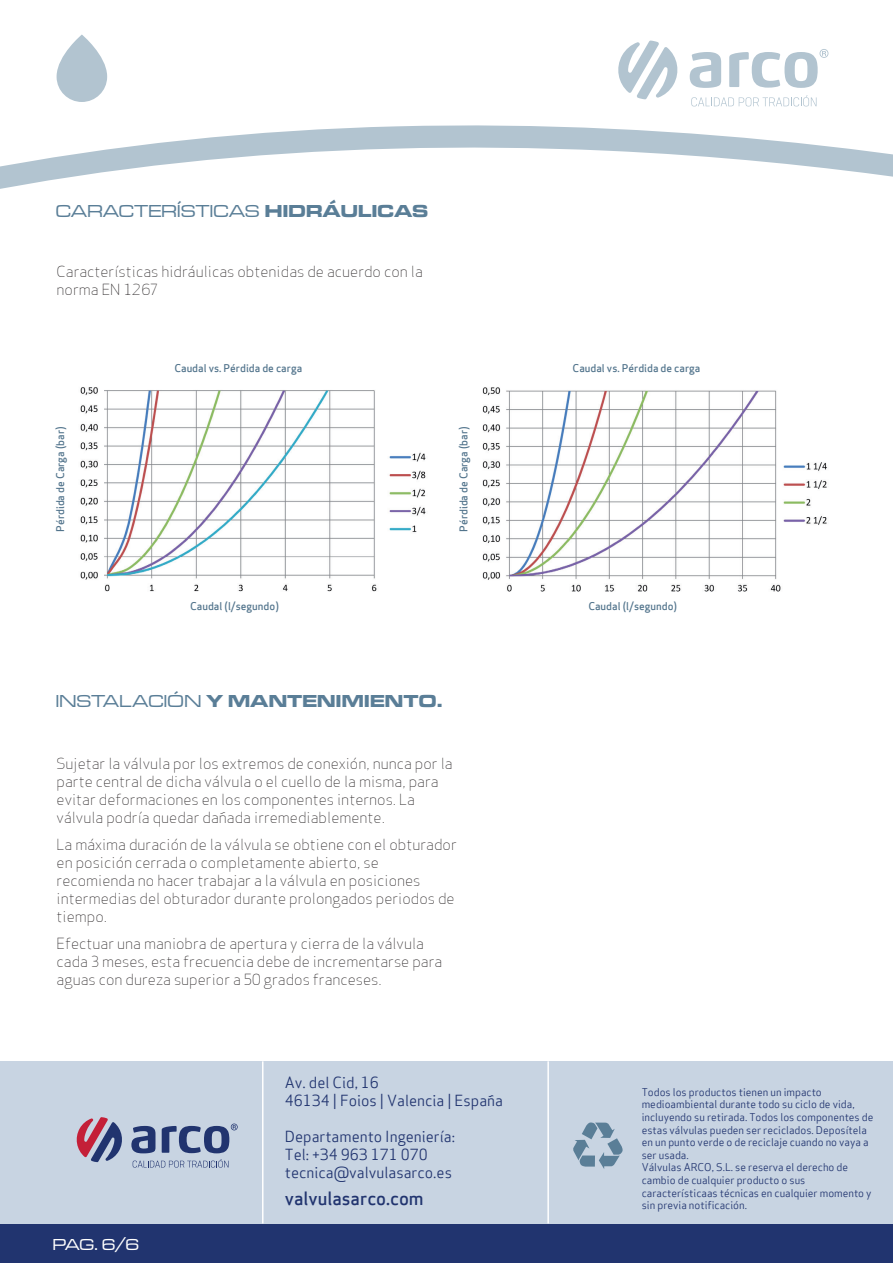
<style>
.page{position:relative;width:893px;height:1263px;background:#fff}
.page>*{position:absolute;margin:0;border:0;box-sizing:border-box;transform-origin:0 0}
.t1{font:18px "Microgramma D Medi Exte";letter-spacing:.02em;color:#5a7e97}
.t2{font:18px "Microgramma D Bold Exte";letter-spacing:.02em;color:#5a7e97}
.t3{font:18px "Apex Sans Medium T";color:#21346f}
.t4{font:16.5px "Microgramma D Medi Exte";color:#fff}
.t5{font:15px/18px "Apex Sans Light T";color:#231f20}
.t6{font:15px/18px "Apex Sans Book T";color:#21346f}
.t7{font:10.5px/12.6px "Apex Sans Book T";color:#21346f}
.t8{font:10.5px "Apex Sans Medium T";color:#52748c}
.s1{font-family:"Microgramma D Bold Exte"}
.s2{font-family:"Microgramma D Medi Exte"}
</style>
<div class="page">
<img style="left:80px;top:387px;width:346px;height:205px">
<img style="left:482px;top:387px;width:345px;height:205px">
<svg style="left:618px;top:40px;width:60px;height:59px"></svg>
<svg style="left:690px;top:52px;width:31px;height:36px"></svg>
<svg style="left:729px;top:49px;width:99px;height:39px"></svg>
<svg style="left:691px;top:95px;width:125px;height:11px"></svg>
<svg style="left:0;top:125px;width:893px;height:64px"></svg>
<div style="left:0;top:1223px;width:893px;height:40px;background:#21346f"></div>
<div style="left:0;top:1061px;width:893px;height:162px;background:#c8d4e2"></div>
<svg style="left:573px;top:1122px;width:50px;height:47px"></svg>
<svg style="left:76px;top:1117px;width:46px;height:45px"></svg>
<svg style="left:131px;top:1126px;width:25px;height:27px"></svg>
<svg style="left:162px;top:1123px;width:76px;height:30px"></svg>
<svg style="left:133px;top:1159px;width:95px;height:8px"></svg>
<hr style="left:262px;top:1061px;width:1px;height:162px;background:#fff">
<hr style="left:547px;top:1061px;width:2px;height:162px;background:#fff">
<svg style="left:57px;top:35px;width:50px;height:67px"></svg>
<p class="t1" style="left:56px;top:200px;width:374px">CARACTERÍSTICAS <span class="s1">HIDRÁULICAS</span></p>
<p class="t5" style="left:57px;top:263px;width:368px">Características hidráulicas obtenidas de acuerdo con la norma EN 1267</p>
<p class="t8" style="left:174px;top:362px;width:129px">Caudal vs. Pérdida de carga</p>
<p class="t8" style="left:53px;top:532px;width:107px;rotate:-90deg">Pérdida de Carga (bar)</p>
<p class="t8" style="left:457px;top:532px;width:107px;rotate:-90deg">Pérdida de Carga (bar)</p>
<p class="t8" style="left:190px;top:599px;width:90px">Caudal (l/segundo)</p>
<p class="t2" style="left:56px;top:689px;width:389px"><span class="s2">INSTALACIÓN</span> Y MANTENIMIENTO.</p>
<p class="t5" style="left:57px;top:754px;width:398px">Sujetar la válvula por los extremos de conexión, nunca por la parte central de dicha válvula o el cuello de la misma, para evitar deformaciones en los componentes internos. La válvula podría quedar dañada irremediablemente.</p>
<p class="t5" style="left:57px;top:835px;width:402px">La máxima duración de la válvula se obtiene con el obturador en posición cerrada o completamente abierto, se recomienda no hacer trabajar a la válvula en posiciones intermedias del obturador durante prolongados periodos de tiempo.</p>
<p class="t5" style="left:57px;top:934px;width:387px">Efectuar una maniobra de apertura y cierra de la válvula cada 3 meses, esta frecuencia debe de incrementarse para aguas con dureza superior a 50 grados franceses.</p>
<p class="t4" style="left:53px;top:1234px;width:88px">PAG. 6/6</p>
<p class="t6" style="left:285px;top:1074px;width:220px">Av. del Cid, 16<br>46134 | Foios | Valencia | España</p>
<p class="t6" style="left:285px;top:1128px;width:172px">Departamento Ingeniería:<br>Tel: +34 963 171 070 tecnica@valvulasarco.es</p>
<p class="t3" style="left:285px;top:1187px;width:140px">valvulasarco.com</p>
<p class="t8" style="left:573px;top:362px;width:129px">Caudal vs. Pérdida de carga</p>
<p class="t8" style="left:588px;top:599px;width:90px">Caudal (l/segundo)</p>
<p class="t7" style="left:642px;top:1085px;width:233px">Todos los productos tienen un impacto medioambiental durante todo su ciclo de vida, incluyendo su retirada. Todos los componentes de estas válvulas pueden ser reciclados. Deposítela en un punto verde o de reciclaje cuando no vaya a ser usada.<br>Válvulas ARCO, S.L. se reserva el derecho de cambio de cualquier producto o sus característicaas técnicas en cualquier momento y sin previa notificación.</p>
</div>
